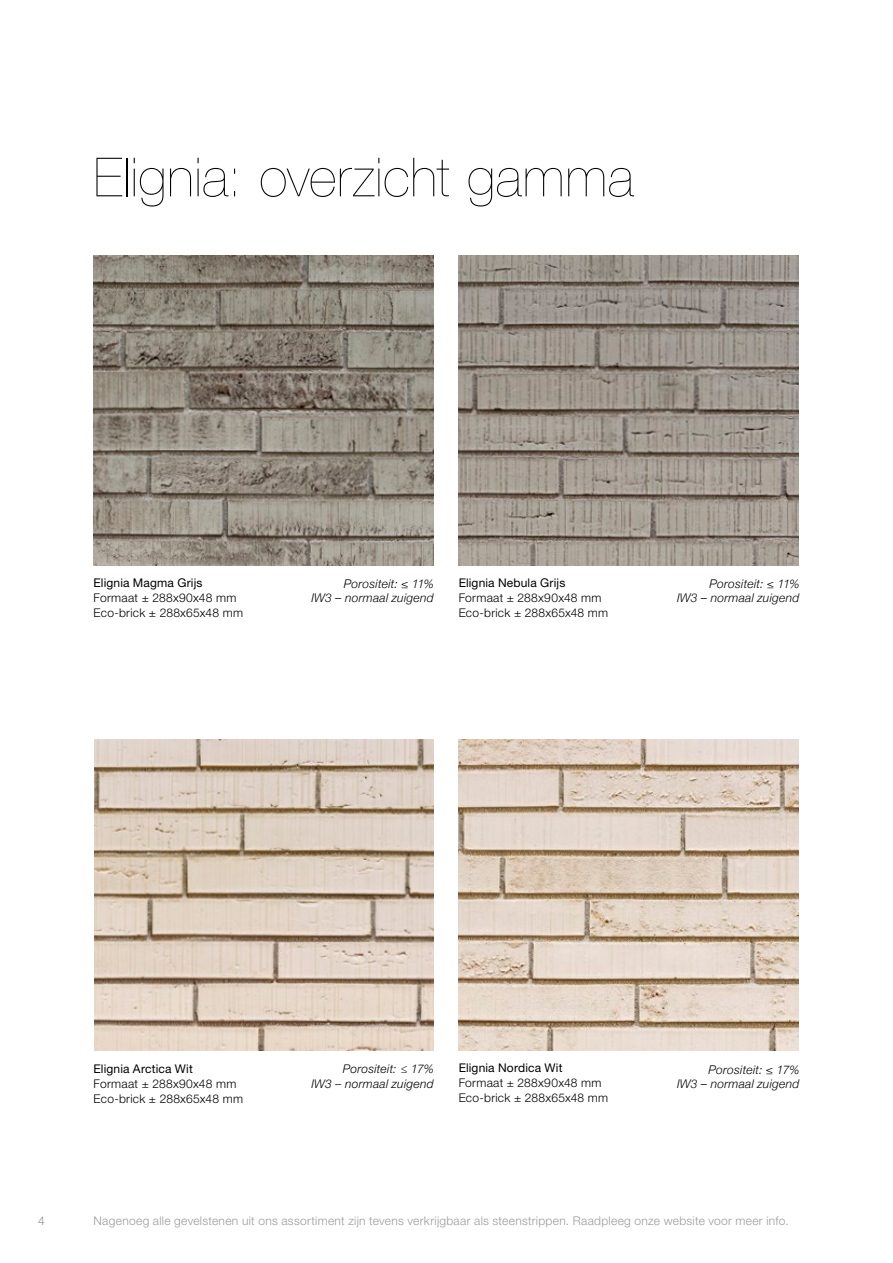
<style>
.page{position:relative;width:893px;height:1263px;background:#fff}
.page>*{position:absolute;margin:0;border:0;box-sizing:border-box;transform-origin:0 0}
.t1{font:200 54px "Helvetica Neue LT Std";letter-spacing:.01em;color:#000}
.t2{font:300 12px/15px "Helvetica Neue LT Std";letter-spacing:.025em;color:#000}
.t3{font:300 12px "Helvetica Neue LT Std";letter-spacing:.025em;color:#9b9c9c}
.t4{font:italic 300 12px/13.5px "Helvetica Neue";letter-spacing:.02em;color:#000;text-align:right}
.t5{font:12px "Helvetica Neue LT Std";letter-spacing:.015em;color:#000}
.t6{font:italic 300 12px/15px "Helvetica Neue LT Std";letter-spacing:.02em;color:#000;text-align:right}
.t7{font:300 12px "Helvetica Neue LT Std";color:#919191}
</style>
<div class="page">
<img style="left:95px;top:740px;width:339px;height:310px">
<img style="left:94px;top:255px;width:340px;height:311px">
<img style="left:459px;top:740px;width:340px;height:310px">
<img style="left:459px;top:255px;width:340px;height:310px">
<h1 class="t1" style="left:94px;top:146px;width:542px">Elignia: overzicht gamma</h1>
<p class="t5" style="left:94px;top:575px;width:111px">Elignia Magma Grijs</p>
<p class="t2" style="left:94px;top:590px;width:151px">Formaat ± 288x90x48 mm<br>Eco-brick ± 288x65x48 mm</p>
<p class="t5" style="left:459px;top:576px;width:108px">Elignia Nebula Grijs</p>
<p class="t2" style="left:459px;top:590px;width:151px">Formaat ± 288x90x48 mm<br>Eco-brick ± 288x65x48 mm</p>
<p class="t4" style="left:311px;top:576px;width:124px">Porositeit: ≤ 11%<br>IW3 – normaal zuigend</p>
<p class="t4" style="left:677px;top:576px;width:124px">Porositeit: ≤ 11%<br>IW3 – normaal zuigend</p>
<p class="t7" style="left:38px;top:1213px;width:8px">4</p>
<p class="t5" style="left:94px;top:1061px;width:101px">Elignia Arctica Wit</p>
<p class="t2" style="left:94px;top:1075px;width:151px">Formaat ± 288x90x48 mm<br>Eco-brick ± 288x65x48 mm</p>
<p class="t6" style="left:311px;top:1061px;width:124px">Porositeit: ≤ 17%<br>IW3 – normaal zuigend</p>
<p class="t5" style="left:459px;top:1061px;width:105px">Elignia Nordica Wit</p>
<p class="t2" style="left:459px;top:1075px;width:151px">Formaat ± 288x90x48 mm<br>Eco-brick ± 288x65x48 mm</p>
<p class="t4" style="left:677px;top:1062px;width:124px">Porositeit: ≤ 17%<br>IW3 – normaal zuigend</p>
<p class="t3" style="left:94px;top:1213px;width:697px">Nagenoeg alle gevelstenen uit ons assortiment zijn tevens verkrijgbaar als steenstrippen. Raadpleeg onze website voor meer info.</p>
</div>
